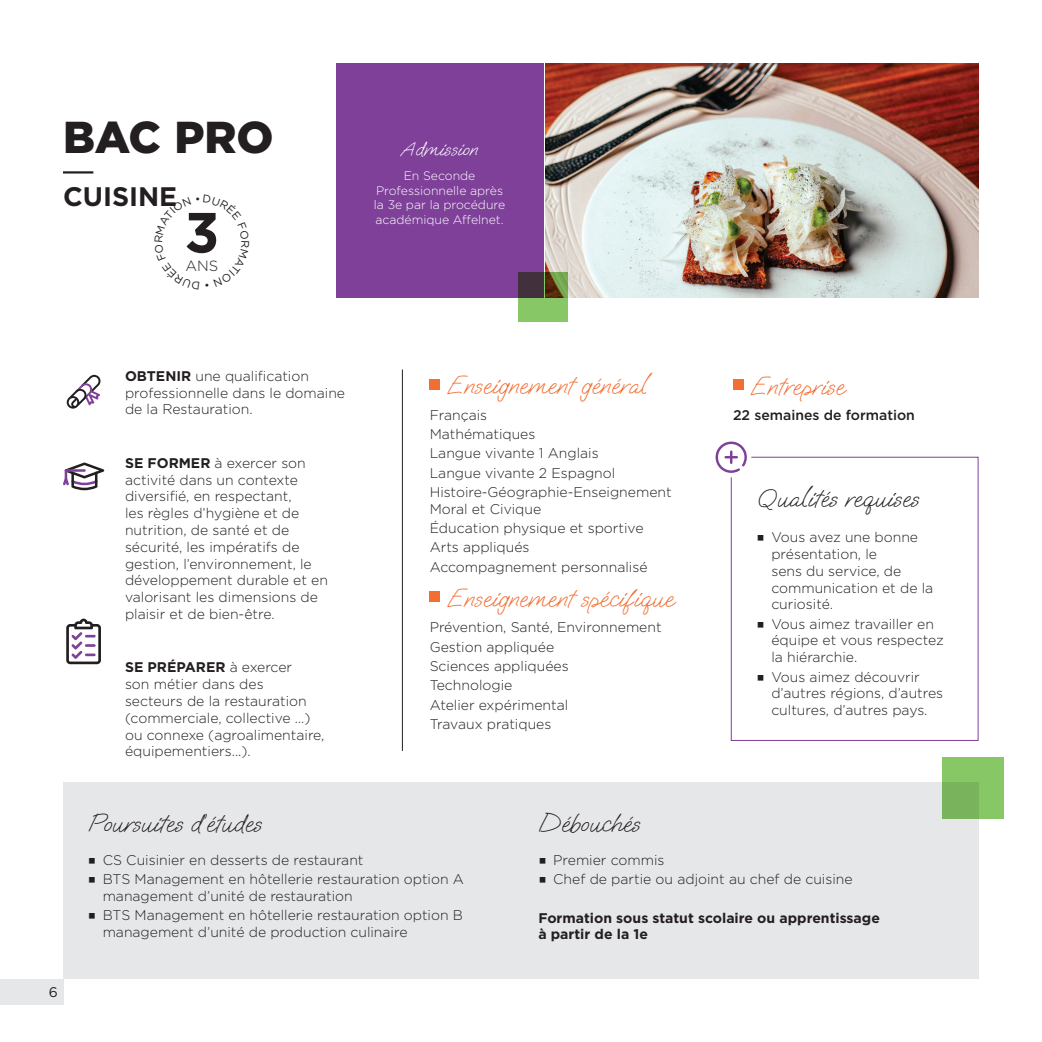
<style>
.page{position:relative;width:1042px;height:1042px;background:#fff}
.page>*{position:absolute;margin:0;border:0;box-sizing:border-box;transform-origin:0 0}
.t1{font:700 56.52px "Gotham";color:#231f20}
.t2{font:900 44.62px "Gotham";color:#231f20}
.t3{font:700 26.78px "Gotham";color:#231f20}
.t4{font:26.25px "Oooh Baby";color:#f26e32}
.t5{font:26.25px "Oooh Baby";color:#231f20}
.t6{font:21px "Oooh Baby";color:#fff}
.t7{font:300 14.7px "Gotham";color:#231f20}
.t8{font:300 14px/16.8px "Gotham";color:#231f20}
.t9{font:700 14px/16.8px "Gotham";color:#231f20}
.t10{font:500 14px "Gotham";color:#231f20}
.t11{font:14px "Gotham";color:#231f20}
.t12{font:300 12.25px/14.7px "Gotham";color:#fff;text-align:center}
.s1{font-weight:700}
.s2{font-family:"Letter Gothic Std";font-weight:400}
</style>
<div class="page">
<div style="left:0;top:979px;width:63px;height:25px;background:#e6e7e9"></div>
<img style="left:546px;top:63px;width:433px;height:234px">
<div style="left:336px;top:63px;width:207px;height:234px;background:#7e4098"></div>
<div style="left:63px;top:783px;width:916px;height:196px;background:#e6e7e9"></div>
<div style="left:943px;top:758px;width:61px;height:61px;background:linear-gradient(to bottom,#88c866,#7cb85e)"></div>
<svg style="left:67px;top:375px;width:33px;height:34px"></svg>
<svg style="left:63px;top:462px;width:41px;height:28px"></svg>
<svg style="left:66px;top:618px;width:35px;height:46px"></svg>
<svg style="left:518px;top:272px;width:50px;height:50px;background:#6c874c"></svg>
<div style="left:430px;top:379px;width:10px;height:10px;background:#f26e32"></div>
<div style="left:430px;top:591px;width:10px;height:11px;background:#f26e32"></div>
<hr style="left:63px;top:171px;width:30px;height:2px;background:#231f20">
<hr style="left:402px;top:369px;width:1px;height:382px;background:#231f20">
<div style="left:731px;top:457px;width:247px;height:284px;border:1px solid #7e4098"></div>
<div style="left:711px;top:437px;width:40px;height:40px;background:#fff;border-radius:50%"></div>
<svg style="left:715px;top:441px;width:32px;height:32px"></svg>
<div style="left:733px;top:379px;width:10px;height:11px;background:#f26e32"></div>
<h2 class="t2" style="left:63px;top:107px;width:212px">BAC PRO</h2>
<h3 class="t3" style="left:63px;top:178px;width:116px">CUISINE</h3>
<h1 class="t1" style="left:184px;top:195px;width:37px">3</h1>
<p class="t7" style="left:186px;top:256px;width:34px">ANS</p>
<h3 class="t6" style="left:401px;top:134px;width:78px">Admission</h3>
<p class="t12" style="left:374px;top:168px;width:133px">En Seconde<br>Professionnelle après la 3e par la procédure académique Affelnet.</p>
<p class="t8" style="left:125px;top:367px;width:222px"><span class="s1">OBTENIR</span> une qualification professionnelle dans le domaine de la Restauration.</p>
<p class="t8" style="left:125px;top:454px;width:204px"><span class="s1">SE FORMER</span> à exercer son activité dans un contexte diversifié, en respectant,<br>les règles d’hygiène et de nutrition, de santé et de sécurité, les impératifs de gestion, l’environnement, le développement durable et en valorisant les dimensions de plaisir et de bien-être.</p>
<p class="t8" style="left:125px;top:659px;width:201px"><span class="s1">SE PRÉPARER</span> à exercer<br>son métier dans des secteurs de la restauration (commerciale, collective …) ou connexe (agroalimentaire, équipementiers...).</p>
<h3 class="t4" style="left:447px;top:367px;width:200px">Enseignement général</h3>
<p class="t8" style="left:430px;top:405px;width:243px;line-height:19.2px">Français<br>Mathématiques<br>Langue vivante 1 Anglais<br>Langue vivante 2 Espagnol<br>Histoire-Géographie-Enseignement</p>
<p class="t8" style="left:430px;top:499px;width:219px;line-height:19.2px">Moral et Civique<br>Éducation physique et sportive<br>Arts appliqués<br>Accompagnement personnalisé</p>
<h3 class="t4" style="left:447px;top:579px;width:227px">Enseignement spécifique</h3>
<p class="t8" style="left:430px;top:617px;width:233px;line-height:19.2px">Prévention, Santé, Environnement<br>Gestion appliquée<br>Sciences appliquées<br>Technologie<br>Atelier expérimental<br>Travaux pratiques</p>
<h3 class="t4" style="left:751px;top:367px;width:94px">Entreprise</h3>
<p class="t10" style="left:733px;top:406px;width:183px">22 semaines de formation</p>
<h3 class="t5" style="left:756px;top:480px;width:164px">Qualités requises</h3>
<p class="t8" style="left:771px;top:528px;width:163px;text-indent:-15px"><span class="s2">■</span> Vous avez une bonne présentation, le<br>sens du service, de communication et de la curiosité.</p>
<p class="t8" style="left:771px;top:615px;width:174px;text-indent:-15px"><span class="s2">■</span> Vous aimez travailler en équipe et vous respectez la hiérarchie.</p>
<p class="t8" style="left:771px;top:668px;width:173px;text-indent:-15px"><span class="s2">■</span> Vous aimez découvrir d’autres régions, d’autres cultures, d’autres pays.</p>
<p class="t11" style="left:49px;top:983px;width:11px">6</p>
<h3 class="t5" style="left:88px;top:805px;width:175px">Poursuites d’études</h3>
<p class="t8" style="left:88px;top:851px;width:277px"><span class="s2">■</span> CS Cuisinier en desserts de restaurant</p>
<p class="t8" style="left:103px;top:870px;width:363px;text-indent:-15px"><span class="s2">■</span> BTS Management en hôtellerie restauration option A management d’unité de restauration</p>
<p class="t8" style="left:103px;top:906px;width:362px;text-indent:-15px"><span class="s2">■</span> BTS Management en hôtellerie restauration option B management d’unité de production culinaire</p>
<h3 class="t5" style="left:538px;top:805px;width:103px">Débouchés</h3>
<p class="t8" style="left:538px;top:851px;width:128px"><span class="s2">■</span> Premier commis</p>
<p class="t8" style="left:538px;top:870px;width:316px"><span class="s2">■</span> Chef de partie ou adjoint au chef de cuisine</p>
<p class="t9" style="left:538px;top:909px;width:343px">Formation sous statut scolaire ou apprentissage à partir de la 1e</p>
</div>
